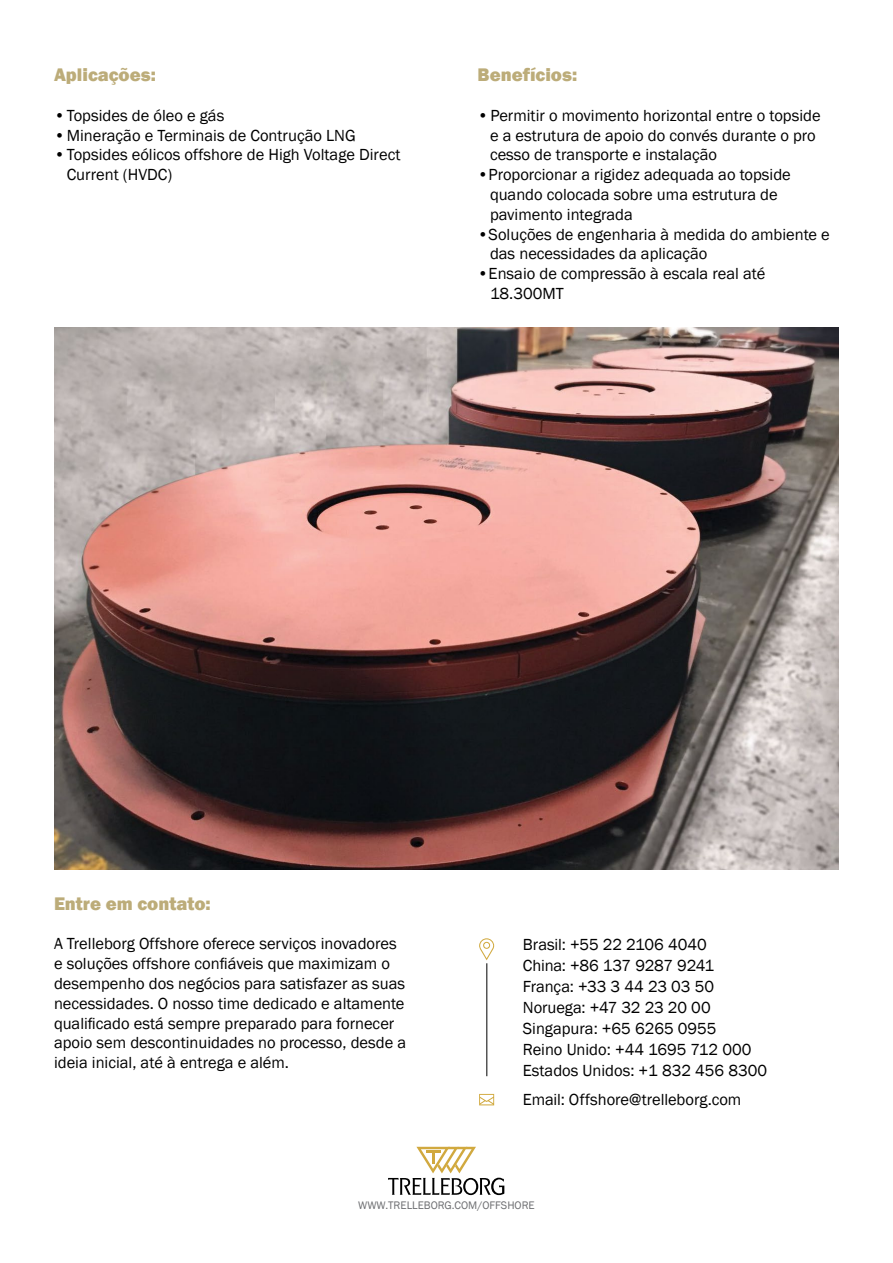
<style>
.page{position:relative;width:893px;height:1263px;background:#fff}
.page>*{position:absolute;margin:0;border:0;box-sizing:border-box;transform-origin:0 0}
.t1{font:800 18.75px "Franklin Gothic";color:#bcac79}
.t2{font:16.5px/19.8px "Franklin Gothic";color:#000}
.t3{font:11.25px "Franklin Gothic";color:#6d6e71}
</style>
<div class="page">
<img style="left:54px;top:327px;width:785px;height:543px">
<svg style="left:388px;top:1147px;width:116px;height:48px"></svg>
<hr style="left:487px;top:963px;width:1px;height:113px;background:#000">
<svg style="left:479px;top:938px;width:15px;height:22px"></svg>
<svg style="left:479px;top:1094px;width:15px;height:11px"></svg>
<p class="t1" style="left:54px;top:63px;width:103px">Aplicações:</p>
<p class="t2" style="left:54px;top:106px;width:172px">•Topsides de óleo e gás</p>
<p class="t2" style="left:54px;top:126px;width:303px">•Mineração e Terminais de Contrução LNG</p>
<p class="t2" style="left:67px;top:145px;width:335px;text-indent:-13px">•Topsides eólicos offshore de High Voltage Direct<br>Current (HVDC)</p>
<p class="t1" style="left:478px;top:63px;width:101px">Benefícios:</p>
<p class="t2" style="left:490px;top:106px;width:332px;text-indent:-12px">•Permitir o movimento horizontal entre o topside e a estrutura de apoio do convés durante o pro cesso de transporte e instalação</p>
<p class="t2" style="left:490px;top:165px;width:302px;text-indent:-12px">•Proporcionar a rigidez adequada ao topside quando colocada sobre uma estrutura de pavimento integrada</p>
<p class="t2" style="left:490px;top:225px;width:341px;text-indent:-12px">•Soluções de engenharia à medida do ambiente e das necessidades da aplicação</p>
<p class="t2" style="left:490px;top:264px;width:277px;text-indent:-12px">•Ensaio de compressão à escala real até<br>18.300MT</p>
<p class="t1" style="left:54px;top:891px;width:158px">Entre em contato:</p>
<p class="t2" style="left:54px;top:934px;width:354px">A Trelleborg Offshore oferece serviços inovadores e soluções offshore confiáveis que maximizam o desempenho dos negócios para satisfazer as suas necessidades. O nosso time dedicado e altamente qualificado está sempre preparado para fornecer apoio sem descontinuidades no processo, desde a ideia inicial, até à entrega e além.</p>
<p class="t2" style="left:523px;top:934px;width:246px;line-height:21px">Brasil: +55 22 2106 4040<br>China: +86 137 9287 9241<br>França: +33 3 44 23 03 50<br>Noruega: +47 32 23 20 00<br>Singapura: +65 6265 0955<br>Reino Unido: +44 1695 712 000<br>Estados Unidos: +1 832 456 8300</p>
<p class="t2" style="left:523px;top:1090px;width:220px">Email: Offshore@trelleborg.com</p>
<p class="t3" style="left:358px;top:1199px;width:178px">WWW.TRELLEBORG.COM/OFFSHORE</p>
</div>
